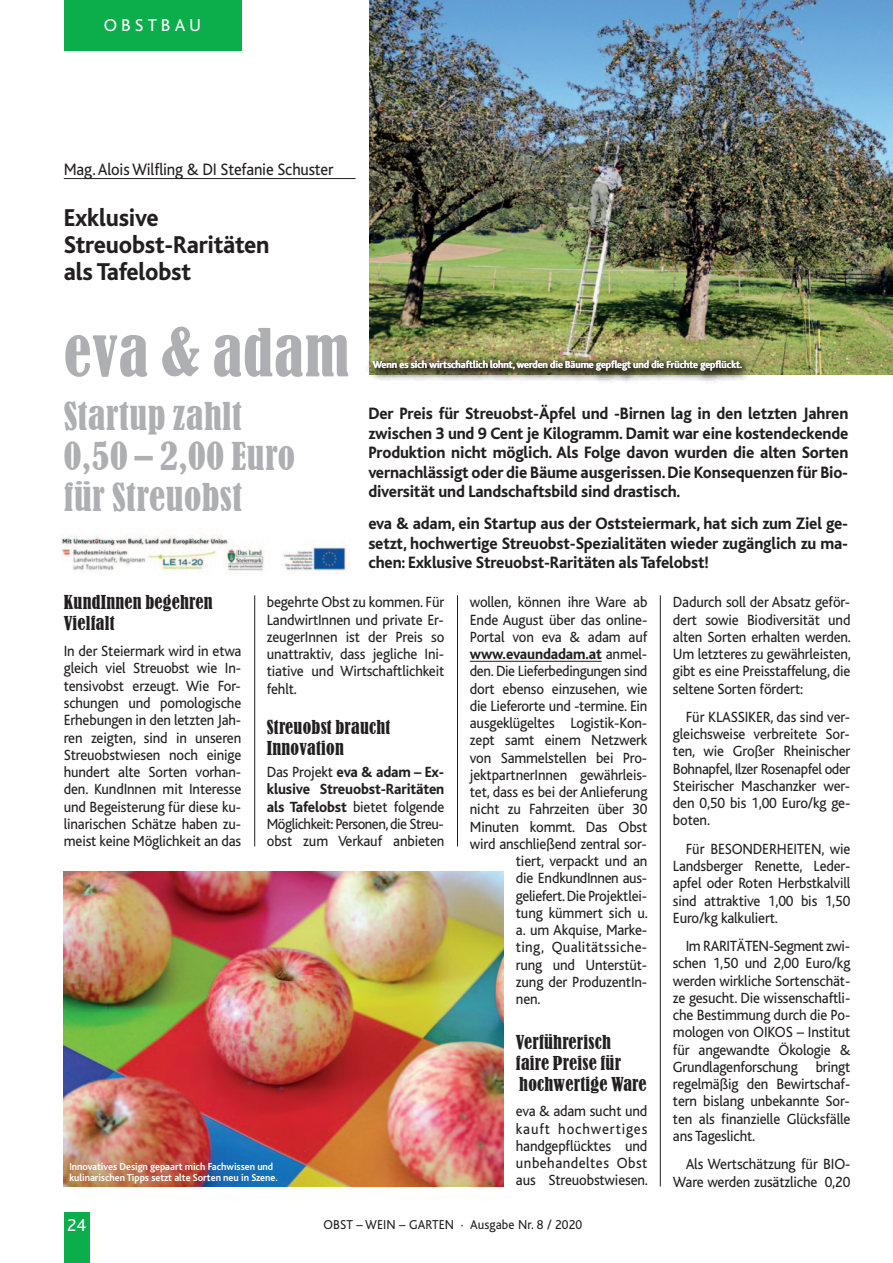
<style>
.page{position:relative;width:893px;height:1263px;background:#fff}
.page>*{position:absolute;margin:0;border:0;box-sizing:border-box;transform-origin:0 0}
.t1{font:condensed 61.5px "Bernard";letter-spacing:.015em;color:#aeafb3}
.t2{font:condensed 36px/40.5px "Bernard";letter-spacing:.015em;color:#aeafb3}
.t3{font:800 25.5px/27px "Bliss";letter-spacing:-.01em;color:#231f20;scale:.95 1}
.t4{font:condensed 18px/21px "Bernard";letter-spacing:.015em;color:#231f20}
.t5{font:18px "Bliss";letter-spacing:.225em;color:#fff}
.t6{font:800 17.25px/19.5px "Bliss";letter-spacing:-.01em;color:#231f20;text-align:justify;scale:.95 1}
.t7{font:17.25px "Bliss";letter-spacing:-.01em;color:#231f20;scale:.95 1}
.t8{font:15.45px/17.2px "Bliss";letter-spacing:-.01em;color:#231f20;text-align:justify;scale:.95 1}
.t9{font:800 15.45px "Bliss";letter-spacing:-.01em;color:#231f20;scale:.95 1}
.t10{font:15.45px "Bliss";letter-spacing:.025em;color:#231f20;scale:.95 1}
.t11{font:13.5px "Bliss";letter-spacing:.01em;color:#231f20;scale:.95 1}
.t12{font:700 10.5px "Bliss";letter-spacing:-.005em;color:#fff;scale:.95 1}
.s1{font-weight:800}
.s2{font-weight:400}
</style>
<div class="page">
<div style="left:64px;top:0;width:177px;height:51px;background:#0cae4c"></div>
<div style="left:64px;top:1212px;width:25px;height:51px;background:#0cae4c"></div>
<hr style="left:64px;top:178px;width:292px;height:1px;background:#231f20">
<img style="left:369px;top:0;width:524px;height:375px">
<img style="left:61px;top:535px;width:285px;height:39px">
<hr style="left:470px;top:661px;width:132px;height:1px;background:#231f20">
<img style="left:368px;top:349px;width:410px;height:34px">
<img style="left:64px;top:872px;width:440px;height:314px">
<hr style="left:254px;top:595px;width:1px;height:251px;background:#231f20">
<hr style="left:457px;top:595px;width:1px;height:251px;background:#231f20">
<hr style="left:660px;top:595px;width:1px;height:591px;background:#231f20">
<p class="t5" style="left:104px;top:19px;width:99px">OBSTBAU</p>
<p class="t7" style="left:64px;top:163px;width:286px">Mag. Alois Wilfling &amp; DI Stefanie Schuster</p>
<p class="t3" style="left:64px;top:206px;width:218px">Exklusive<br>Streuobst-Raritäten als Tafelobst</p>
<p class="t1" style="left:64px;top:317px;width:287px">eva &amp; adam</p>
<p class="t2" style="left:64px;top:396px;width:233px">Startup zahlt<br>0,50 – 2,00 Euro für Streuobst</p>
<p class="t12" style="left:373px;top:360px;width:390px">Wenn es sich wirtschaftlich lohnt, werden die Bäume gepflegt und die Früchte gepflückt.</p>
<p class="t6" style="left:368px;top:405px;width:507px">Der Preis für Streuobst-Äpfel und -Birnen lag in den letzten Jahren zwischen 3 und 9 Cent je Kilogramm. Damit war eine kostendeckende Produktion nicht möglich. Als Folge davon wurden die alten Sorten vernachlässigt oder die Bäume ausgerissen. Die Konsequenzen für Bio&shy;diversität und Landschaftsbild sind drastisch.</p>
<p class="t6" style="left:368px;top:516px;width:507px">eva &amp; adam, ein Startup aus der Oststeiermark, hat sich zum Ziel ge&shy;setzt, hochwertige Streuobst-Spezialitäten wieder zugänglich zu ma&shy;chen: Exklusive Streuobst-Raritäten als Tafelobst!</p>
<p class="t4" style="left:64px;top:592px;width:150px">KundInnen begehren<br>Vielfalt</p>
<p class="t8" style="left:64px;top:644px;width:188px">In der Steiermark wird in etwa gleich viel Streuobst wie In&shy;tensivobst erzeugt. Wie For&shy;schungen und pomologische Erhebungen in den letzten Jah&shy;ren zeigten, sind in unseren Streuobstwiesen noch einige hundert alte Sorten vorhan&shy;den. KundInnen mit Interesse und Begeisterung für diese ku&shy;linarischen Schätze haben zu&shy;meist keine Möglichkeit an das</p>
<p class="t8" style="left:267px;top:595px;width:188px">begehrte Obst zu kommen. Für LandwirtInnen und private Er&shy;zeugerInnen ist der Preis so unattraktiv, dass jegliche Ini&shy;tiative und Wirtschaftlichkeit fehlt.</p>
<p class="t4" style="left:267px;top:716px;width:125px">Streuobst braucht<br>Innovation</p>
<p class="t8" style="left:267px;top:765px;width:188px">Das Projekt <span class="s1">eva &amp; adam – Ex&shy;klusive Streuobst-Raritäten als Tafelobst</span> bietet folgende Möglichkeit: Personen, die Streu&shy;obst zum Verkauf anbieten</p>
<p class="t12" style="left:69px;top:1163px;width:216px">Innovatives Design gepaart mich Fachwissen und</p>
<p class="t12" style="left:69px;top:1173px;width:221px">kulinarischen Tipps setzt alte Sorten neu in Szene.</p>
<p class="t8" style="left:470px;top:595px;width:188px">wollen, können ihre Ware ab</p>
<p class="t8" style="left:470px;top:612px;width:188px">Ende August über das online-</p>
<p class="t8" style="left:470px;top:629px;width:188px">Portal von eva &amp; adam auf</p>
<p class="t9" style="left:470px;top:648px;width:188px">www.evaundadam.at <span class="s2">anmel-</span></p>
<p class="t8" style="left:470px;top:664px;width:188px">den. Die Lieferbedingungen sind</p>
<p class="t8" style="left:470px;top:681px;width:188px">dort ebenso einzusehen, wie</p>
<p class="t8" style="left:470px;top:698px;width:188px">die Lieferorte und -termine. Ein</p>
<p class="t8" style="left:470px;top:716px;width:188px">ausgeklügeltes Logistik-Kon-</p>
<p class="t8" style="left:470px;top:733px;width:188px">zept samt einem Netzwerk</p>
<p class="t8" style="left:470px;top:750px;width:188px">von Sammelstellen bei Pro-</p>
<p class="t8" style="left:470px;top:767px;width:188px">jektpartnerInnen gewährleis-</p>
<p class="t8" style="left:470px;top:785px;width:188px">tet, dass es bei der Anlieferung</p>
<p class="t8" style="left:470px;top:802px;width:188px">nicht zu Fahrzeiten über 30</p>
<p class="t8" style="left:470px;top:819px;width:188px">Minuten kommt. Das Obst</p>
<p class="t8" style="left:470px;top:836px;width:188px">wird anschließend zentral sor-</p>
<p class="t8" style="left:516px;top:854px;width:140px">tiert, verpackt und an</p>
<p class="t8" style="left:516px;top:871px;width:140px">die EndkundInnen aus-</p>
<p class="t8" style="left:516px;top:888px;width:140px">geliefert. Die Projektlei-</p>
<p class="t8" style="left:516px;top:905px;width:141px">tung kümmert sich u.</p>
<p class="t8" style="left:516px;top:923px;width:140px">a. um Akquise, Marke-</p>
<p class="t10" style="left:516px;top:941px;width:140px">ting, Qualitätssiche-</p>
<p class="t8" style="left:516px;top:957px;width:140px">rung und Unterstüt-</p>
<p class="t8" style="left:516px;top:974px;width:140px">zung der ProduzentIn-</p>
<p class="t8" style="left:516px;top:992px;width:28px">nen.</p>
<p class="t4" style="left:516px;top:1031px;width:132px">Verführerisch faire Preise für hochwertige Ware</p>
<p class="t8" style="left:516px;top:1104px;width:141px">eva &amp; adam sucht und kauft hochwertiges handgepflücktes und unbehandeltes Obst aus Streuobstwiesen.</p>
<p class="t5" style="left:67px;top:1218px;width:20px">24</p>
<p class="t11" style="left:323px;top:1219px;width:274px">OBST – WEIN – GARTEN · Ausgabe Nr. 8 / 2020</p>
<p class="t8" style="left:673px;top:595px;width:189px">Dadurch soll der Absatz geför&shy;dert sowie Biodiversität und alten Sorten erhalten werden.<br>Um letzteres zu gewährleisten, gibt es eine Preisstaffelung, die seltene Sorten fördert:</p>
<p class="t8" style="left:673px;top:710px;width:188px;text-indent:13px">Für KLASSIKER, das sind ver&shy;gleichsweise verbreitete Sor&shy;ten, wie Großer Rheinischer Bohnapfel, Ilzer Rosenapfel oder Steirischer Maschanzker wer&shy;den 0,50 bis 1,00 Euro/kg ge&shy;boten.</p>
<p class="t8" style="left:673px;top:841px;width:188px;text-indent:13px">Für BESONDERHEITEN, wie Landsberger Renette, Leder - apfel oder Roten Herbstkalvill sind attraktive 1,00 bis 1,50<br>Euro/kg kalkuliert.</p>
<p class="t8" style="left:673px;top:939px;width:188px;text-indent:13px">Im RARITÄTEN-Segment zwi&shy;schen 1,50 und 2,00 Euro/kg werden wirkliche Sortenschät&shy;ze gesucht. Die wissenschaftli&shy;che Bestimmung durch die Po&shy;mologen von OIKOS – Institut für angewandte Ökologie &amp; Grundlagenforschung bringt regelmäßig den Bewirtschaf&shy;tern bislang unbekannte Sor&shy;ten als finanzielle Glücksfälle ans Tageslicht.</p>
<p class="t8" style="left:673px;top:1157px;width:188px;text-align:right">Als Wertschätzung für BIO-<br>Ware werden zusätzliche 0,20</p>
</div>
